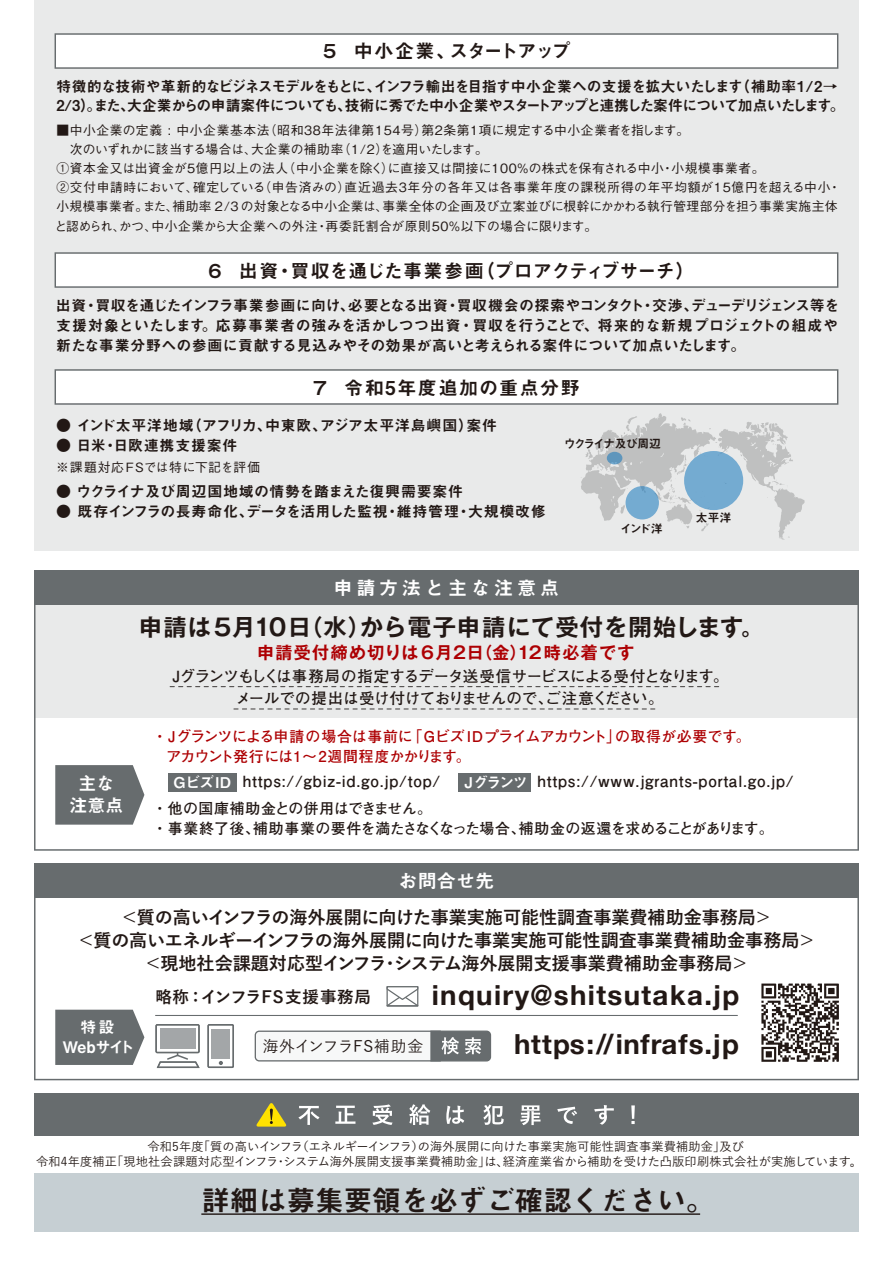
<style>
.page{position:relative;width:893px;height:1263px;background:#fff}
.page>*{position:absolute;margin:0;border:0;box-sizing:border-box;transform-origin:0 0}
.t1{font:28.5px "Midashi Go Pr 5 MB31";color:#221815}
.t2{font:700 27.6px "Helvetica Neue";letter-spacing:.05em;color:#221815}
.t3{font:700 23.4px "Gothic MB101 Pro De";letter-spacing:.04em;color:#221815}
.t4{font:19.2px "Midashi Go Pr 5 MB31";letter-spacing:-.02em;color:#221815}
.t5{font:19.2px "Midashi Go Pr 5 MB31";letter-spacing:.2em;color:#fff}
.t6{font:19.2px "Midashi Go Pr 5 MB31";letter-spacing:-.07em;color:#221815}
.t7{font:19.2px "Midashi Go Pr 5 MB31";letter-spacing:.075em;color:#221815}
.t8{font:700 18px/23.4px "Yu Go";color:#221815;text-align:center}
.t9{font:18px/22.4px "Midashi Go Pr 5 MB31";color:#fff;text-align:center}
.t10{font:700 16.95px "Gothic MB101 Pro De";letter-spacing:.075em;color:#ad0003}
.t11{font:700 16.5px "Yu Go";letter-spacing:.035em;color:#221815}
.t12{font:15.9px/20.2px "Midashi Go Pr 5 MB31";letter-spacing:-.05em;color:#fff;text-align:center}
.t13{font:500 15.75px "Yu Go";letter-spacing:.02em;color:#221815}
.t14{font:700 15.45px "Futo Go B101 Pr 5";letter-spacing:.05em;color:#221815}
.t15{font:700 15.45px/22.4px "Futo Go B101 Pr 5";letter-spacing:-.025em;color:#221815;text-align:center}
.t16{font:15px/20.2px "Midashi Go Pr 5 MB31";letter-spacing:-.025em;color:#221815;text-align:justify}
.t17{font:15px/19.5px "Midashi Go Pr 5 MB31";letter-spacing:-.05em;color:#221815}
.t18{font:15px "Midashi Go Pr 5 MB31";letter-spacing:.02em;color:#221815}
.t19{font:15px "Midashi Go Pr 5 MB31";letter-spacing:.05em;color:#221815}
.t20{font:700 14.85px/20.2px "Futo Go B101 Pr 5";letter-spacing:-.01em;color:#ad0003}
.t21{font:700 14.85px/20.2px "Futo Go B101 Pr 5";letter-spacing:-.02em;color:#221815}
.t22{font:500 12.75px/19.2px "Gothic BBB Pr 6 N";letter-spacing:.035em;color:#221815}
.t23{font:500 12.15px/14.9px "Yu Go";letter-spacing:.01em;color:#221815;text-align:center}
.t24{font:11.7px "Midashi Go Pr 5 MB31";letter-spacing:-.08em;color:#221815}
.t25{font:11.7px "Midashi Go Pr 5 MB31";letter-spacing:-.03em;color:#221815}
.s1{font-family:"Midashi Go Pr 5 MB31";font-weight:400;font-size:14.85px;color:#fff}
</style>
<div class="page">
<div style="left:34px;top:0;width:825px;height:551px;background:#e9eaea"></div>
<div style="left:34px;top:1173px;width:825px;height:59px;background:#c6cfd3"></div>
<hr style="left:201px;top:1213px;width:499px;height:2px;background:#221815">
<div style="left:34px;top:1093px;width:825px;height:42px;background:#676c6e"></div>
<svg style="left:298px;top:1106px;width:22px;height:19px"></svg>
<svg style="left:335px;top:1105px;width:20px;height:19px"></svg>
<svg style="left:372px;top:1104px;width:21px;height:21px"></svg>
<svg style="left:409px;top:1104px;width:21px;height:21px"></svg>
<svg style="left:446px;top:1106px;width:18px;height:18px"></svg>
<svg style="left:483px;top:1104px;width:21px;height:21px"></svg>
<svg style="left:520px;top:1105px;width:20px;height:20px"></svg>
<svg style="left:557px;top:1107px;width:20px;height:17px"></svg>
<svg style="left:594px;top:1105px;width:20px;height:20px"></svg>
<svg style="left:631px;top:1105px;width:4px;height:19px"></svg>
<svg style="left:256px;top:1103px;width:31px;height:23px"></svg>
<svg style="left:34px;top:897px;width:825px;height:183px"></svg>
<hr style="left:155px;top:1015px;width:583px;height:1px;background:#676c6e">
<div style="left:34px;top:863px;width:825px;height:34px;background:#676c6e"></div>
<svg style="left:254px;top:1030px;width:238px;height:32px"></svg>
<svg style="left:55px;top:1010px;width:89px;height:55px;background:#707577"></svg>
<img style="left:751px;top:974px;width:98px;height:98px">
<svg style="left:34px;top:570px;width:825px;height:281px"></svg>
<svg style="left:55px;top:765px;width:89px;height:60px;background:#717678"></svg>
<svg style="left:170px;top:686px;width:553px;height:1px"></svg>
<svg style="left:234px;top:708px;width:425px;height:1px"></svg>
<svg style="left:385px;top:985px;width:34px;height:22px"></svg>
<div style="left:55px;top:33px;width:783px;height:36px;background:#fff;border:1px solid #676c6e"></div>
<div style="left:55px;top:369px;width:783px;height:36px;background:#fff;border:1px solid #676c6e"></div>
<div style="left:55px;top:252px;width:783px;height:36px;background:#fff;border:1px solid #676c6e"></div>
<svg style="left:581px;top:413px;width:224px;height:127px"></svg>
<div style="left:607px;top:452px;width:15px;height:12px;background:#5f96bc;border-radius:50%"></div>
<div style="left:626px;top:486px;width:33px;height:33px;background:#74abd1;border-radius:50%"></div>
<div style="left:684px;top:451px;width:59px;height:59px;background:#74abd1;border-radius:50%"></div>
<h3 class="t6" style="left:320px;top:36px;width:252px">５ 中小企業、スタートアップ</h3>
<p class="t17" style="left:56px;top:75px;width:790px">特徴的な技術や革新的なビジネスモデルをもとに、インフラ輸出を目指す中小企業への支援を拡大いたします（補助率1/2→<br>2/3）。また、大企業からの申請案件についても、技術に秀でた中小企業やスタートアップと連携した案件について加点いたします。</p>
<p class="t22" style="left:55px;top:120px;width:788px">■中小企業の定義 : 中小企業基本法（昭和38年法律第154号）第２条第１項に規定する中小企業者を指します。<br>　次のいずれかに該当する場合は、大企業の補助率（1/2）を適用いたします。<br>①資本金又は出資金が5億円以上の法人（中小企業を除く）に直接又は間接に100％の株式を保有される中小・小規模事業者。<br>②交付申請時において、確定している（申告済みの）直近過去3年分の各年又は各事業年度の課税所得の年平均額が15億円を超える中小・小規模事業者。また、補助率 2/3 の対象となる中小企業は、事業全体の企画及び立案並びに根幹にかかわる執行管理部分を担う事業実施主体と認められ、かつ、中小企業から大企業への外注・再委託割合が原則50％以下の場合に限ります。</p>
<h3 class="t4" style="left:205px;top:255px;width:491px">６ 出資・買収を通じた事業参画（プロアクティブサーチ）</h3>
<p class="t16" style="left:56px;top:294px;width:785px">出資・買収を通じたインフラ事業参画に向け、必要となる出資・買収機会の探索やコンタクト・交渉、デューデリジェンス等を支援対象といたします。応募事業者の強みを活かしつつ出資・買収を行うことで、将来的な新規プロジェクトの組成や新たな事業分野への参画に貢献する見込みやその効果が高いと考えられる案件について加点いたします。</p>
<h3 class="t7" style="left:310px;top:372px;width:271px">７ 令和5年度追加の重点分野</h3>
<p class="t19" style="left:56px;top:413px;width:442px">● インド太平洋地域（アフリカ、中東欧、アジア太平洋島嶼国）案件</p>
<p class="t19" style="left:56px;top:433px;width:183px">● 日米・日欧連携支援案件</p>
<p class="t22" style="left:56px;top:457px;width:206px">※課題対応FSでは特に下記を評価</p>
<p class="t18" style="left:56px;top:479px;width:409px">● ウクライナ及び周辺国地域の情勢を踏まえた復興需要案件</p>
<p class="t18" style="left:56px;top:499px;width:491px">● 既存インフラの長寿命化、データを活用した監視・維持管理・大規模改修</p>
<p class="t24" style="left:564px;top:434px;width:98px">ウクライナ及び周辺</p>
<p class="t25" style="left:620px;top:519px;width:44px">インド洋</p>
<p class="t25" style="left:696px;top:508px;width:37px">太平洋</p>
<h3 class="t5" style="left:333px;top:572px;width:227px">申請方法と主な注意点</h3>
<h3 class="t3" style="left:139px;top:607px;width:627px">申請は5月10日（水）から電子申請にて受付を開始します。</h3>
<h3 class="t10" style="left:257px;top:639px;width:379px">申請受付締め切りは6月2日（金）12時必着です</h3>
<h3 class="t9" style="left:69px;top:770px;width:56px">主な注意点</h3>
<p class="t15" style="left:172px;top:664px;width:558px">Jグランツもしくは事務局の指定するデータ送受信サービスによる受付となります。メールでの提出は受け付けておりませんので、ご注意ください。</p>
<p class="t20" style="left:167px;top:725px;width:586px;text-indent:-14px">・Jグランツによる申請の場合は事前に「GビズIDプライムアカウント」の取得が必要です。アカウント発行には1～ 2週間程度かかります。</p>
<p class="t14" style="left:173px;top:769px;width:268px"><span class="s1">GビズID</span> https://gbiz-id.go.jp/top/</p>
<p class="t14" style="left:464px;top:769px;width:331px"><span class="s1">Jグランツ</span> https://www.jgrants-portal.go.jp/</p>
<p class="t21" style="left:152px;top:797px;width:623px">・他の国庫補助金との併用はできません。<br>・事業終了後、補助事業の要件を満たさなくなった場合、補助金の返還を求めることがあります。</p>
<h3 class="t5" style="left:399px;top:865px;width:97px">お問合せ先</h3>
<h3 class="t8" style="left:77px;top:906px;width:740px">＜質の高いインフラの海外展開に向けた事業実施可能性調査事業費補助金事務局＞<br>＜質の高いエネルギーインフラの海外展開に向けた事業実施可能性調査事業費補助金事務局＞＜現地社会課題対応型インフラ・システム海外展開支援事業費補助金事務局＞</h3>
<p class="t11" style="left:155px;top:988px;width:217px">略称：インフラFS支援事務局</p>
<p class="t12" style="left:63px;top:1015px;width:73px">特設<br>Webサイト</p>
<h2 class="t2" style="left:432px;top:973px;width:309px">inquiry@shitsutaka.jp</h2>
<h2 class="t2" style="left:514px;top:1022px;width:226px">https://infrafs.jp</h2>
<p class="t13" style="left:263px;top:1032px;width:162px">海外インフラFS補助金</p>
<p class="t23" style="left:36px;top:1138px;width:827px">令和5年度「質の高いインフラ（エネルギーインフラ）の海外展開に向けた事業実施可能性調査事業費補助金」及び<br>令和4年度補正「現地社会課題対応型インフラ・システム海外展開支援事業費補助金」は、経済産業省から補助を受けた凸版印刷株式会社が実施しています。</p>
<h1 class="t1" style="left:201px;top:1178px;width:514px">詳細は募集要領を必ずご確認ください。</h1>
</div>
